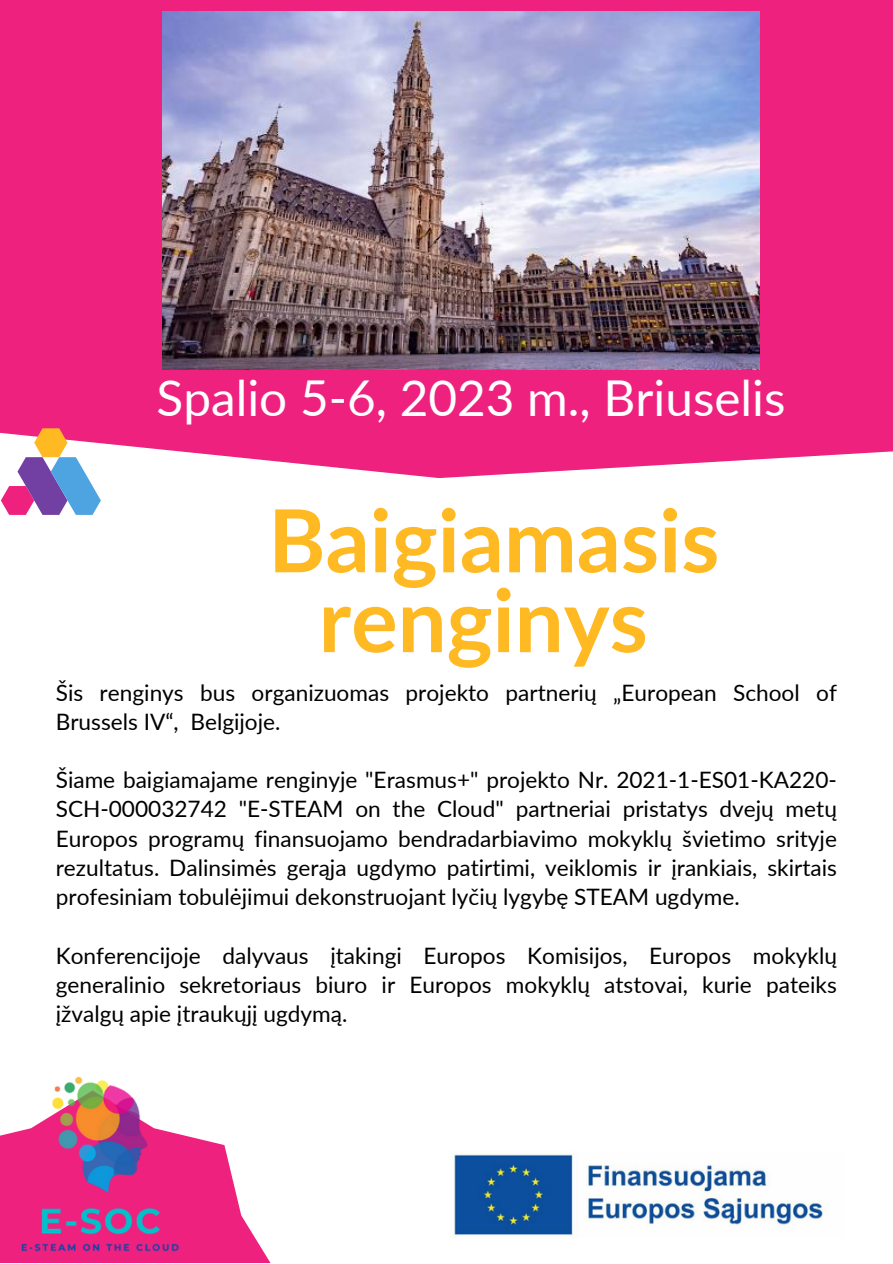
<style>
.page{position:relative;width:893px;height:1264px;background:#fff}
.page>*{position:absolute;margin:0;border:0;box-sizing:border-box;transform-origin:0 0}
.t1{font:700 86.85px/79.8px "Lato";color:#ffb923;text-align:center}
.t2{font:49.5px "Lato";color:#fff}
.t3{font:22.65px/29.2px "Lato";color:#000;text-align:justify}
</style>
<div class="page">
<div style="left:0;top:0;width:892px;height:478px;background:#ee217f"></div>
<img style="left:162px;top:12px;width:597px;height:357px">
<svg style="left:1px;top:428px;width:100px;height:87px"></svg>
<svg style="left:0;top:1134px;width:270px;height:128px;fill:#ee217f"></svg>
<img style="left:4px;top:1076px;width:187px;height:185px">
<img style="left:454px;top:1154px;width:369px;height:83px">
<p class="t2" style="left:156px;top:367px;width:630px">Spalio 5-6, 2023 m., Briuselis</p>
<p class="t1" style="left:268px;top:499px;width:452px">Baigiamasis renginys</p>
<p class="t3" style="left:56px;top:677px;width:782px">Šis renginys bus organizuomas projekto partnerių „European School of<br>Brussels IV“, Belgijoje.</p>
<p class="t3" style="left:56px;top:764px;width:782px">Šiame baigiamajame renginyje "Erasmus+" projekto Nr. 2021-1-ES01-KA220- SCH-000032742 "E-STEAM on the Cloud" partneriai pristatys dvejų metų Europos programų finansuojamo bendradarbiavimo mokyklų švietimo srityje rezultatus. Dalinsimės gerąja ugdymo patirtimi, veiklomis ir įrankiais, skirtais profesiniam tobulėjimui dekonstruojant lyčių lygybę STEAM ugdyme.</p>
<p class="t3" style="left:56px;top:940px;width:782px">Konferencijoje dalyvaus įtakingi Europos Komisijos, Europos mokyklų generalinio sekretoriaus biuro ir Europos mokyklų atstovai, kurie pateiks įžvalgų apie įtraukųjį ugdymą.</p>
</div>
